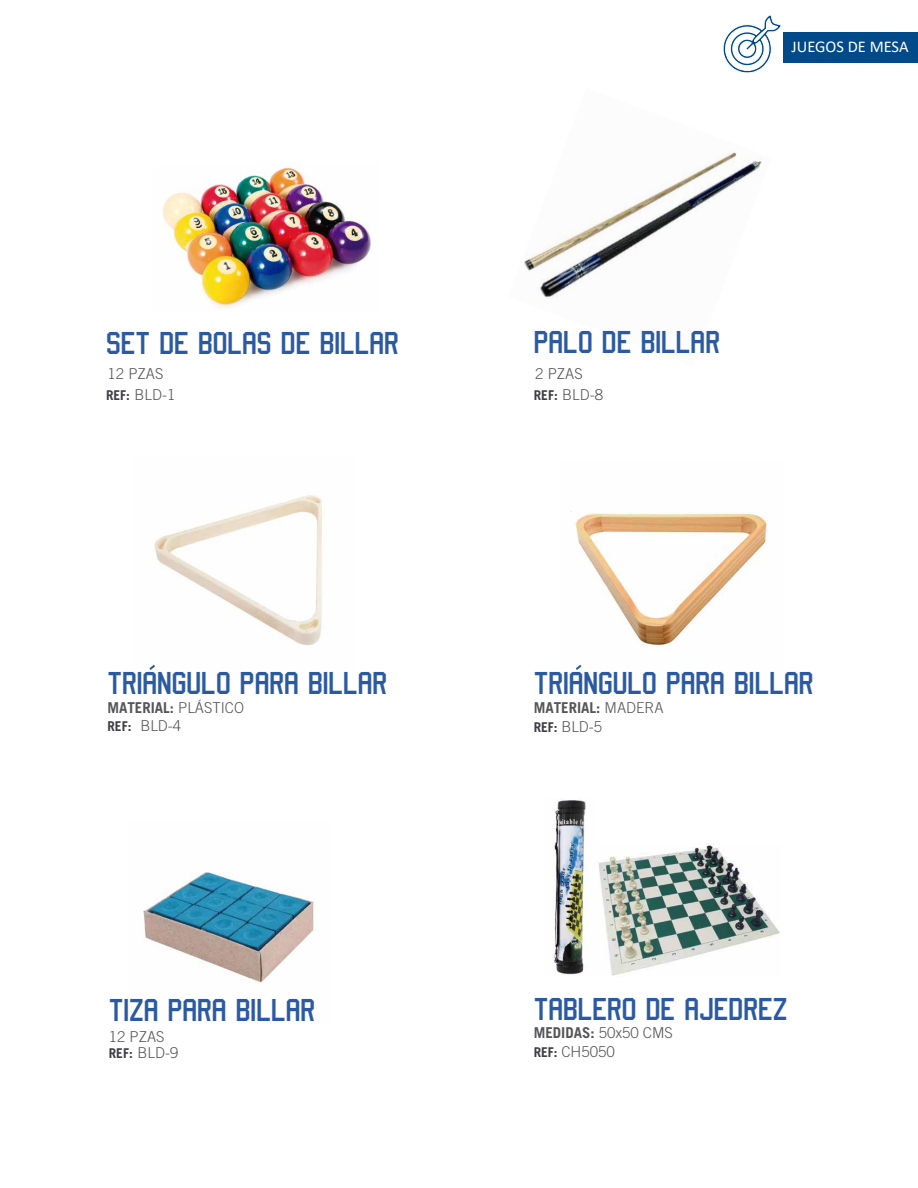
<style>
.page{position:relative;width:918px;height:1188px;background:#fff}
.page>*{position:absolute;margin:0;border:0;box-sizing:border-box;transform-origin:0 0}
.t1{font:33.45px "Sports Jersey";color:#2b5aa1}
.t2{font:16.5px "Calibri";color:#fff}
.t3{font:300 15px/18.8px "Trade Gothic LT Std";color:#565559}
.s1{font-weight:700;font-size:13.5px;color:#403e44}
.s2{font-weight:700}
</style>
<div class="page">
<img style="left:524px;top:152px;width:238px;height:146px">
<img style="left:163px;top:162px;width:208px;height:147px">
<img style="left:149px;top:492px;width:174px;height:178px">
<img style="left:571px;top:511px;width:196px;height:154px">
<img style="left:143px;top:872px;width:171px;height:111px">
<div style="left:783px;top:32px;width:135px;height:30px;background:#004a8a"></div>
<svg style="left:723px;top:15px;width:58px;height:58px"></svg>
<img style="left:598px;top:845px;width:182px;height:131px">
<img style="left:553px;top:800px;width:34px;height:175px">
<svg style="left:576px;top:665px;width:6px;height:5px"></svg>
<svg style="left:150px;top:665px;width:5px;height:5px"></svg>
<h1 class="t1" style="left:106px;top:332px;width:294px">SET DE BOLAS DE BILLAR</h1>
<p class="t3" style="left:108px;top:364px;width:57px">12 PZAS</p>
<p class="t3" style="left:106px;top:385px;width:71px"><span class="s1">REF:</span> BLD-1</p>
<h1 class="t1" style="left:107px;top:672px;width:281px">TRIANGULO PARA BILLAR</h1>
<p class="t3" style="left:107px;top:699px;width:138px;line-height:17.7px"><span class="s2">MATERIAL:</span> PLÁSTICO<br><span class="s1">REF:</span> BLD-4</p>
<h1 class="t1" style="left:109px;top:999px;width:208px">TIZA PARA BILLAR</h1>
<p class="t3" style="left:109px;top:1028px;width:71px;line-height:16.2px">12 PZAS<br><span class="s1">REF:</span> BLD-9</p>
<p class="t2" style="left:792px;top:35px;width:119px">JUEGOS DE MESA</p>
<h1 class="t1" style="left:534px;top:331px;width:188px">PALO DE BILLAR</h1>
<p class="t3" style="left:535px;top:364px;width:49px">2 PZAS</p>
<p class="t3" style="left:534px;top:385px;width:71px"><span class="s1">REF:</span> BLD-8</p>
<h1 class="t1" style="left:534px;top:672px;width:281px">TRIANGULO PARA BILLAR</h1>
<p class="t3" style="left:534px;top:698px;width:132px"><span class="s2">MATERIAL:</span> MADERA<br><span class="s1">REF:</span> BLD-5</p>
<h1 class="t1" style="left:534px;top:997px;width:255px">TABLERO DE AJEDREZ</h1>
<p class="t3" style="left:534px;top:1023px;width:141px"><span class="s2">MEDIDAS:</span> 50x50 CMS<br><span class="s1">REF:</span> CH5050</p>
</div>
